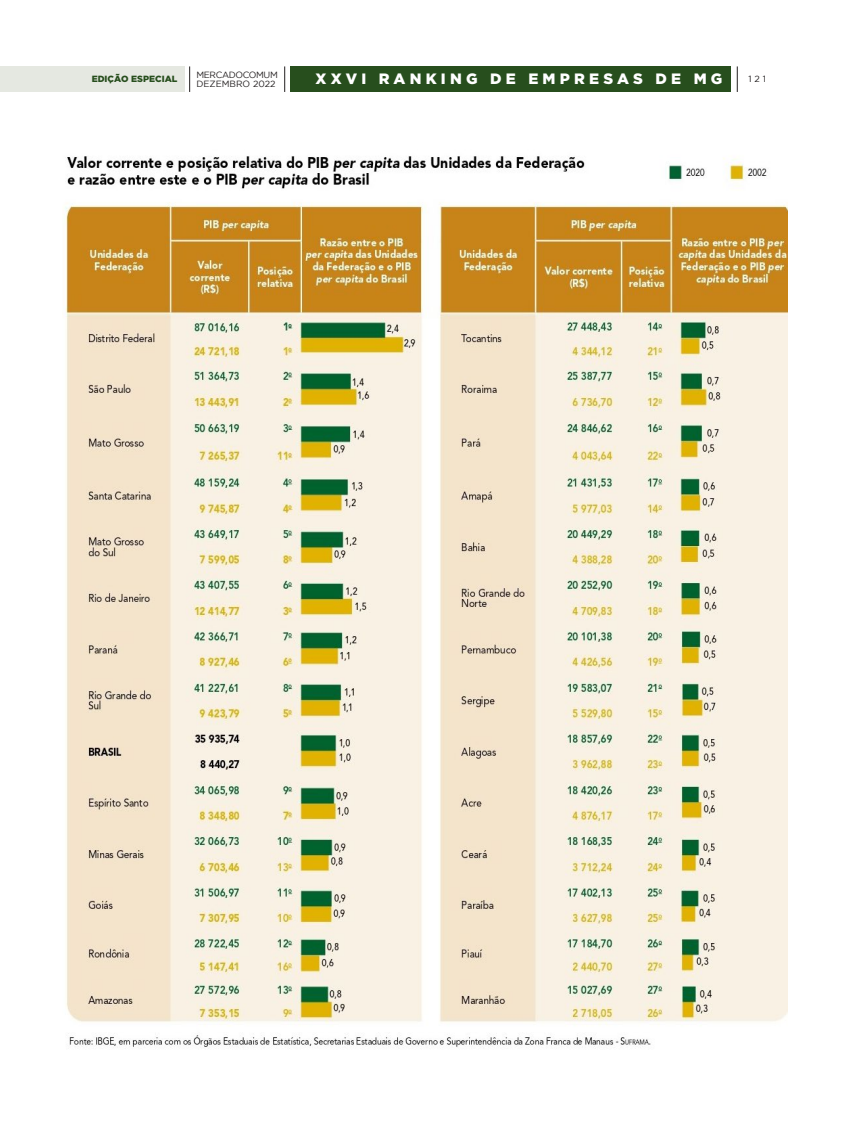
<style>
.page{position:relative;width:851px;height:1127px;background:#fff}
.page>*{position:absolute;margin:0;border:0;box-sizing:border-box;transform-origin:0 0}
.t1{font:900 15px "Gotham";letter-spacing:.28em;color:#fff}
.t2{font:9px "Gotham";letter-spacing:-.01em;color:#231f20}
.t3{font:900 9px "Gotham";color:#274e1d}
.t4{font:9px "Gotham";letter-spacing:-.04em;color:#231f20}
</style>
<div class="page">
<div style="left:0;top:66px;width:184px;height:26px;background:#e5e8e1"></div>
<div style="left:291px;top:66px;width:439px;height:26px;background:#274e1d"></div>
<svg style="left:284px;top:66px;width:1px;height:26px"></svg>
<svg style="left:736px;top:66px;width:1px;height:26px"></svg>
<svg style="left:189px;top:66px;width:1px;height:26px"></svg>
<img style="left:65px;top:156px;width:722px;height:893px">
<p class="t4" style="left:196px;top:69px;width:83px">MERCADOCOMUM</p>
<p class="t3" style="left:92px;top:74px;width:87px">EDIÇÃO ESPECIAL</p>
<p class="t1" style="left:315px;top:70px;width:408px">XXVI RANKING DE EMPRESAS DE MG</p>
<p class="t2" style="left:748px;top:74px;width:19px">121</p>
<p class="t2" style="left:196px;top:79px;width:81px">DEZEMBRO 2022</p>
</div>
